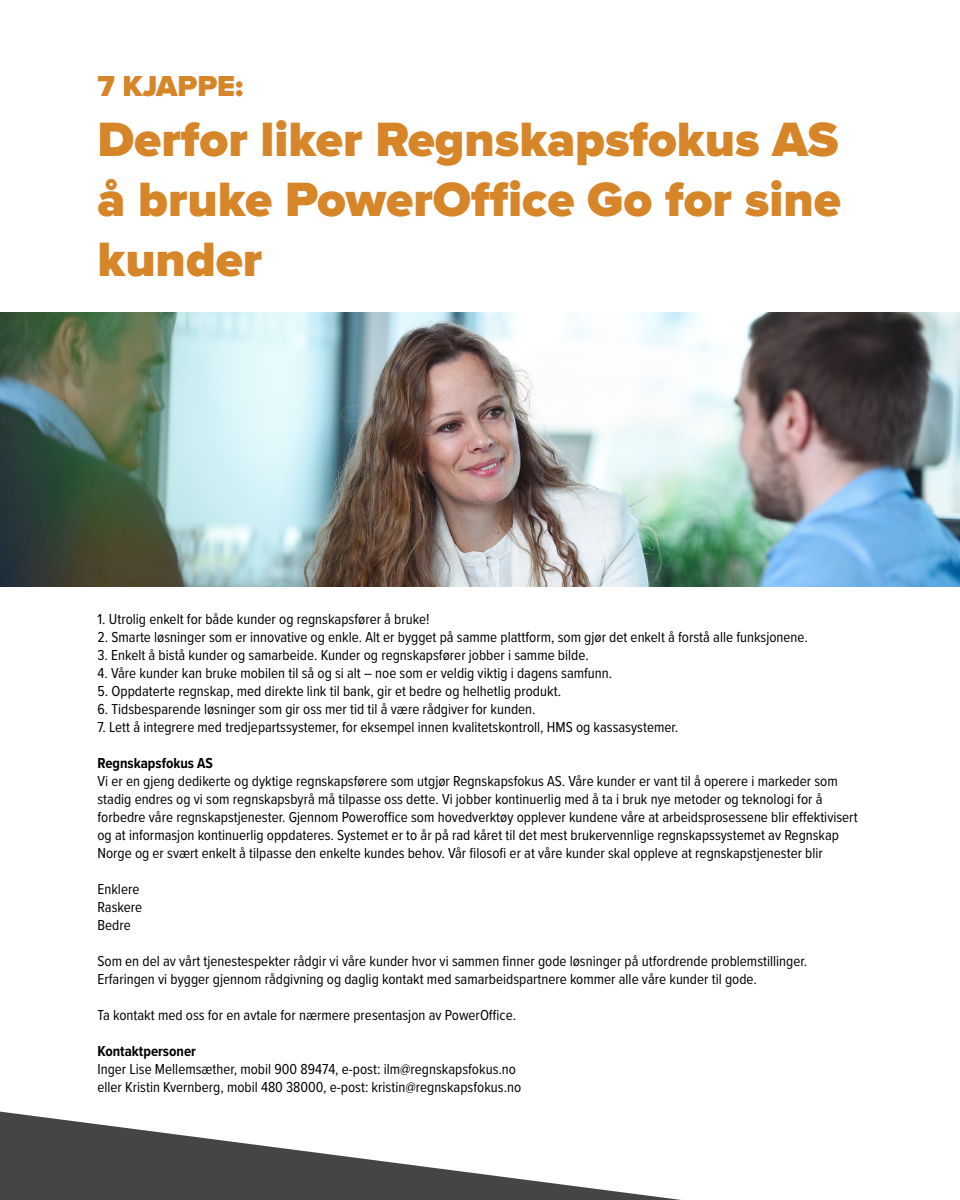
<style>
.page{position:relative;width:960px;height:1200px;background:#fff}
.page>*{position:absolute;margin:0;border:0;box-sizing:border-box;transform-origin:0 0}
.t1{font:900 50px/60px "Proxima Nova";color:#d68528;text-align:justify}
.t2{font:900 30px "Proxima Nova";color:#d68528}
.t3{font:15px/18px "Proxima Nova Cond";color:#000}
.t4{font:700 15px "Proxima Nova Cond";color:#000}
</style>
<div class="page">
<img style="left:0;top:312px;width:960px;height:275px">
<svg style="left:0;top:1112px;width:681px;height:88px"></svg>
<h2 class="t2" style="left:98px;top:68px;width:147px">7 KJAPPE:</h2>
<h1 class="t1" style="left:98px;top:113px;width:745px">Derfor liker Regnskapsfokus AS å bruke PowerOffice Go for sine kunder</h1>
<p class="t3" style="left:98px;top:610px;width:334px">1. Utrolig enkelt for både kunder og regnskapsfører å bruke!</p>
<p class="t3" style="left:98px;top:628px;width:712px">2. Smarte løsninger som er innovative og enkle. Alt er bygget på samme plattform, som gjør det enkelt å forstå alle funksjonene.</p>
<p class="t3" style="left:98px;top:646px;width:493px">3. Enkelt å bistå kunder og samarbeide. Kunder og regnskapsfører jobber i samme bilde.</p>
<p class="t3" style="left:98px;top:664px;width:516px">4. Våre kunder kan bruke mobilen til så og si alt – noe som er veldig viktig i dagens samfunn.</p>
<p class="t3" style="left:98px;top:682px;width:465px">5. Oppdaterte regnskap, med direkte link til bank, gir et bedre og helhetlig produkt.</p>
<p class="t3" style="left:98px;top:700px;width:440px">6. Tidsbesparende løsninger som gir oss mer tid til å være rådgiver for kunden.</p>
<p class="t3" style="left:98px;top:718px;width:582px">7. Lett å integrere med tredjepartssystemer, for eksempel innen kvalitetskontroll, HMS og kassasystemer.</p>
<p class="t4" style="left:98px;top:752px;width:117px">Regnskapsfokus AS</p>
<p class="t3" style="left:98px;top:772px;width:762px">Vi er en gjeng dedikerte og dyktige regnskapsførere som utgjør Regnskapsfokus AS. Våre kunder er vant til å operere i markeder som stadig endres og vi som regnskapsbyrå må tilpasse oss dette. Vi jobber kontinuerlig med å ta i bruk nye metoder og teknologi for å forbedre våre regnskapstjenester. Gjennom Poweroffice som hovedverktøy opplever kundene våre at arbeidsprosessene blir effektivisert og at informasjon kontinuerlig oppdateres. Systemet er to år på rad kåret til det mest brukervennlige regnskapssystemet av Regnskap Norge og er svært enkelt å tilpasse den enkelte kundes behov. Vår filosofi er at våre kunder skal oppleve at regnskapstjenester blir</p>
<p class="t3" style="left:98px;top:880px;width:46px">Enklere<br>Raskere<br>Bedre</p>
<p class="t3" style="left:98px;top:952px;width:711px">Som en del av vårt tjenestespekter rådgir vi våre kunder hvor vi sammen finner gode løsninger på utfordrende problemstillinger.<br>Erfaringen vi bygger gjennom rådgivning og daglig kontakt med samarbeidspartnere kommer alle våre kunder til gode.</p>
<p class="t3" style="left:98px;top:1006px;width:420px">Ta kontakt med oss for en avtale for nærmere presentasjon av PowerOffice.</p>
<p class="t4" style="left:98px;top:1040px;width:100px">Kontaktpersoner</p>
<p class="t3" style="left:98px;top:1060px;width:425px">Inger Lise Mellemsæther, mobil 900 89474, e-post: ilm@regnskapsfokus.no eller Kristin Kvernberg, mobil 480 38000, e-post: kristin@regnskapsfokus.no</p>
</div>
